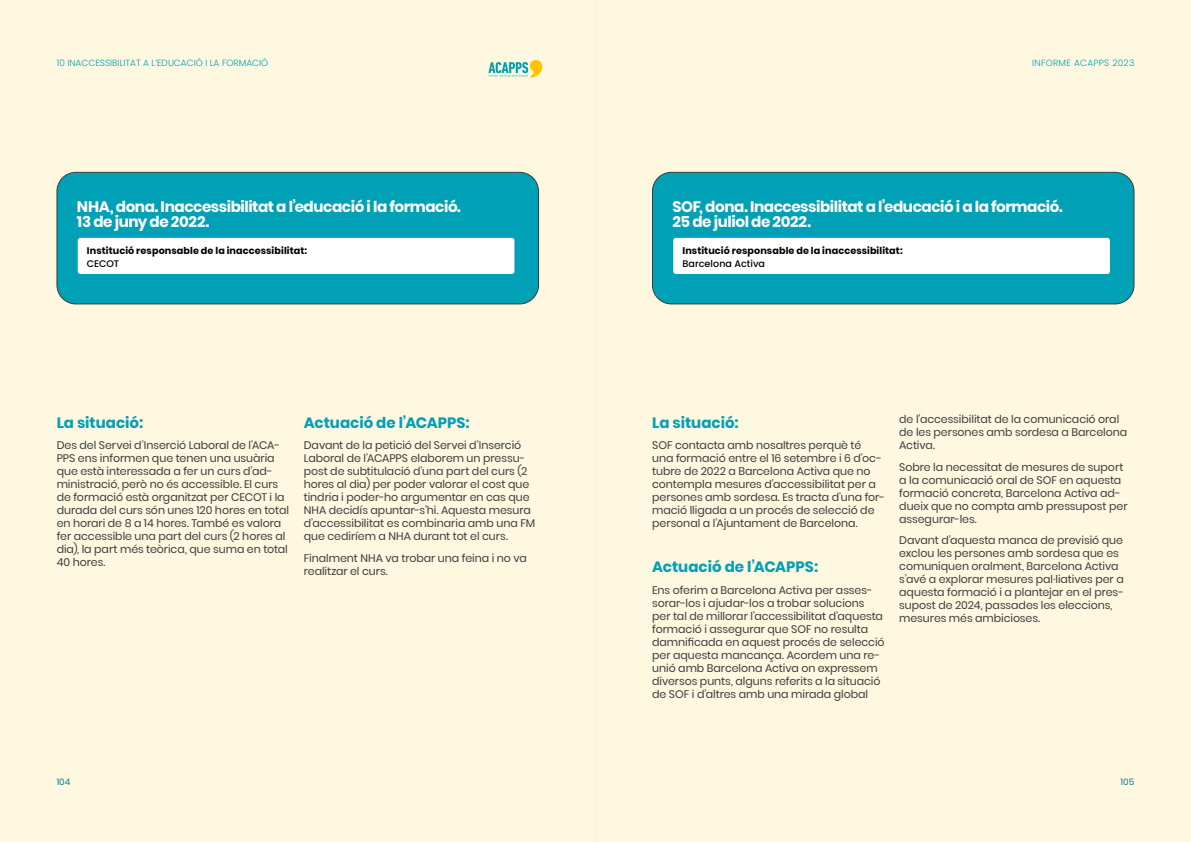
<style>
.page{position:relative;width:1191px;height:842px;background:#fff}
.page>*{position:absolute;margin:0;border:0;box-sizing:border-box;transform-origin:0 0}
.t1{font:700 15.2px/14.9px "Poppins";letter-spacing:-.03em;color:#fff}
.t2{font:700 15px "Poppins";color:#00a0b6}
.t3{font:11px/13px "Poppins";letter-spacing:-.005em;color:#3c3c3b}
.t4{font:700 9.6px "Poppins";letter-spacing:.01em;color:#000}
.t5{font:500 9.6px "Poppins";letter-spacing:.005em;color:#000}
.t6{font:300 9px "Poppins";color:#00a0b6}
.t7{font:300 9px "Poppins";letter-spacing:.03em;color:#00a0b6}
.t8{font:9px "Poppins";color:#04819c}
</style>
<div class="page">
<div style="left:595px;top:0;width:596px;height:842px;background:#fef8e1"></div>
<div style="left:0;top:0;width:595px;height:842px;background:#fef8e1"></div>
<svg style="left:488px;top:60px;width:54px;height:18px"></svg>
<div style="left:57px;top:172px;width:481px;height:132px;background:#00a0b6;border-radius:19px"></div>
<div style="left:57px;top:172px;width:482px;height:132px;border:1px solid #3c3c3b;border-radius:19px"></div>
<div style="left:78px;top:238px;width:436px;height:36px;background:#fff;border-radius:3px"></div>
<div style="left:652px;top:172px;width:482px;height:132px;background:#00a0b6;border-radius:19px"></div>
<div style="left:652px;top:172px;width:482px;height:132px;border:1px solid #3c3c3b;border-radius:19px"></div>
<div style="left:673px;top:238px;width:437px;height:36px;background:#fff;border-radius:3px"></div>
<p class="t6" style="left:57px;top:58px;width:213px">10 INACCESSIBILITAT A L’EDUCACIÓ I LA FORMACIÓ</p>
<h1 class="t1" style="left:77px;top:200px;width:385px">NHA, dona. Inaccessibilitat a l’educació i la formació.<br>13 de juny de 2022.</h1>
<p class="t4" style="left:87px;top:245px;width:222px">Institució responsable de la inaccessibilitat:</p>
<p class="t5" style="left:87px;top:258px;width:34px">CECOT</p>
<h2 class="t2" style="left:57px;top:414px;width:88px">La situació:</h2>
<p class="t3" style="left:57px;top:439px;width:234px">Des del Servei d’Inserció Laboral de l’ACA-PPS ens informen que tenen una usuària que està interessada a fer un curs d’ad&shy;ministració, però no és accessible. El curs de formació està organitzat per CECOT i la durada del curs són unes 120 hores en total en horari de 8 a 14 hores. També es valora fer accessible una part del curs (2 hores al dia), la part més teòrica, que suma en total 40 hores.</p>
<h2 class="t2" style="left:304px;top:414px;width:168px">Actuació de l’ACAPPS:</h2>
<p class="t3" style="left:304px;top:439px;width:233px">Davant de la petició del Servei d’Inserció Laboral de l’ACAPPS elaborem un pressu&shy;post de subtitulació d’una part del curs (2 hores al dia) per poder valorar el cost que tindria i poder-ho argumentar en cas que NHA decidís apuntar-s’hi. Aquesta mesura d’accessibilitat es combinaria amb una FM que cediríem a NHA durant tot el curs.</p>
<p class="t3" style="left:304px;top:551px;width:225px">Finalment NHA va trobar una feina i no va realitzar el curs.</p>
<p class="t7" style="left:1032px;top:58px;width:104px">INFORME ACAPPS 2023</p>
<h1 class="t1" style="left:672px;top:200px;width:392px">SOF, dona. Inaccessibilitat a l’educació i a la formació.<br>25 de juliol de 2022.</h1>
<p class="t4" style="left:682px;top:245px;width:222px">Institució responsable de la inaccessibilitat:</p>
<p class="t5" style="left:682px;top:258px;width:84px">Barcelona Activa</p>
<h2 class="t2" style="left:652px;top:414px;width:88px">La situació:</h2>
<p class="t3" style="left:652px;top:439px;width:234px">SOF contacta amb nosaltres perquè té una formació entre el 16 setembre i 6 d’oc&shy;tubre de 2022 a Barcelona Activa que no contempla mesures d’accessibilitat per a persones amb sordesa. Es tracta d’una for&shy;mació lligada a un procés de selecció de personal a l’Ajuntament de Barcelona.</p>
<h2 class="t2" style="left:652px;top:558px;width:168px">Actuació de l’ACAPPS:</h2>
<p class="t3" style="left:652px;top:583px;width:234px">Ens oferim a Barcelona Activa per asses&shy;sorar-los i ajudar-los a trobar solucions per tal de millorar l’accessibilitat d’aquesta formació i assegurar que SOF no resulta damnificada en aquest procés de selecció per aquesta mancança. Acordem una re&shy;unió amb Barcelona Activa on expressem diversos punts, alguns referits a la situació de SOF i d’altres amb una mirada global</p>
<p class="t3" style="left:899px;top:413px;width:229px">de l’accessibilitat de la comunicació oral de les persones amb sordesa a Barcelona<br>Activa.</p>
<p class="t3" style="left:899px;top:461px;width:230px">Sobre la necessitat de mesures de suport a la comunicació oral de SOF en aquesta formació concreta, Barcelona Activa ad&shy;dueix que no compta amb pressupost per assegurar-les.</p>
<p class="t3" style="left:899px;top:534px;width:226px">Davant d’aquesta manca de previsió que exclou les persones amb sordesa que es comuniquen oralment, Barcelona Activa s’avé a explorar mesures pal·liatives per a aquesta formació i a plantejar en el pres&shy;supost de 2024, passades les eleccions, mesures més ambicioses.</p>
<p class="t8" style="left:57px;top:777px;width:15px">104</p>
<p class="t8" style="left:1120px;top:777px;width:15px">105</p>
</div>
